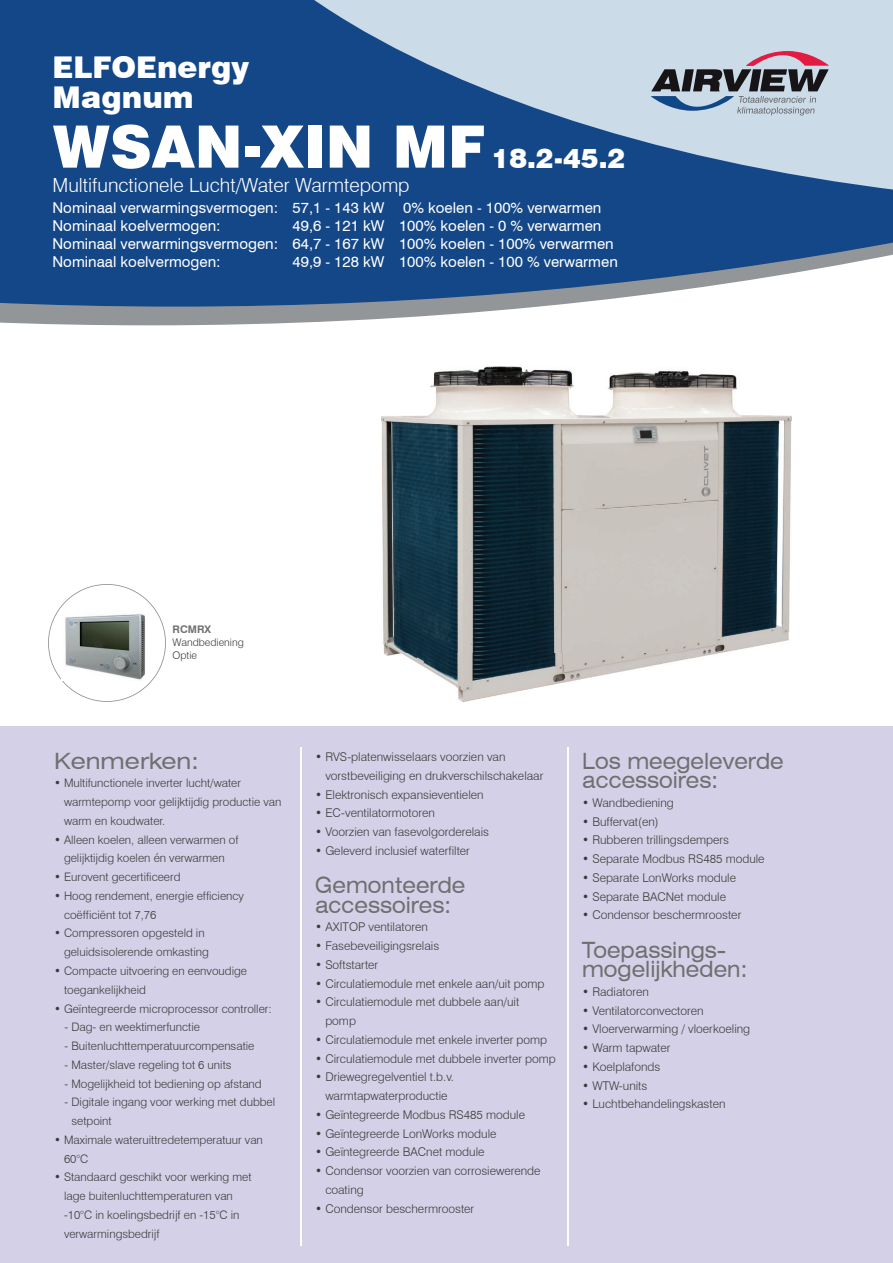
<style>
.page{position:relative;width:893px;height:1263px;background:#fff}
.page>*{position:absolute;margin:0;border:0;box-sizing:border-box;transform-origin:0 0}
.t1{font:900 58.5px "Swiss 721 BT";color:#fff}
.t2{font:900 30px/30px "Swiss 721 BT";color:#fff}
.t3{font:expanded 22.5px/19.5px "Swiss 721 BT";color:#706e6f;scale:.9 1}
.t4{font:expanded 22.5px "Swiss 721 BT";color:#706e6f}
.t5{font:300 19.5px "Swiss 721 BT";color:#fff}
.t6{font:15px "Swiss 721 BT";color:#fff}
.t7{font:300 12px/18.8px "Swiss 721 BT";color:#3b3c3a}
.t8{font:300 11.7px/18.8px "Swiss 721 BT";color:#3b3c3a}
.t9{font:300 10.5px/12.6px "Swiss 721 BT";color:#3b3c3a}
.t10{font:700 10.5px "Swiss 721 BT";color:#706e6f}
.s1{font-size:27px}
</style>
<div class="page">
<div style="left:0;top:726px;width:893px;height:537px;background:#d3d0e7"></div>
<hr style="left:567px;top:747px;width:2px;height:499px;background:#fff">
<hr style="left:301px;top:747px;width:1px;height:499px;background:#fff">
<svg style="left:0;top:307px;width:533px;height:18px;fill:#939698"></svg>
<svg style="left:0;top:0;width:893px;height:307px;background:#25548d"></svg>
<svg style="left:296px;top:0;width:597px;height:191px;background:#7998bc"></svg>
<svg style="left:651px;top:43px;width:178px;height:76px;background:#a1a6b4"></svg>
<svg style="left:48px;top:584px;width:118px;height:118px"></svg>
<img style="left:62px;top:611px;width:86px;height:69px">
<img style="left:381px;top:366px;width:410px;height:335px">
<h2 class="t2" style="left:53px;top:52px;width:198px">ELFOEnergy<br>Magnum</h2>
<h1 class="t1" style="left:53px;top:111px;width:574px">WSAN-XIN MF <span class="s1">18.2-45.2</span></h1>
<h3 class="t5" style="left:53px;top:173px;width:359px">Multifunctionele Lucht/Water Warmtepomp</h3>
<p class="t6" style="left:53px;top:216px;width:170px">Nominaal koelvermogen:</p>
<p class="t6" style="left:293px;top:216px;width:310px">49,6 - 121 kW 100% koelen - 0 % verwarmen</p>
<p class="t6" style="left:53px;top:198px;width:333px">Nominaal verwarmingsvermogen: 57,1 - 143 kW</p>
<p class="t6" style="left:403px;top:198px;width:200px">0% koelen - 100% verwarmen</p>
<p class="t6" style="left:53px;top:252px;width:170px">Nominaal koelvermogen:</p>
<p class="t6" style="left:293px;top:252px;width:327px">49,9 - 128 kW 100% koelen - 100 % verwarmen</p>
<p class="t6" style="left:53px;top:234px;width:563px">Nominaal verwarmingsvermogen: 64,7 - 167 kW 100% koelen - 100% verwarmen</p>
<p class="t10" style="left:173px;top:623px;width:40px">RCMRX</p>
<p class="t9" style="left:173px;top:636px;width:73px">Wandbediening<br>Optie</p>
<h3 class="t4" style="left:54px;top:747px;width:146px">Kenmerken:</h3>
<p class="t8" style="left:64px;top:774px;width:219px;text-indent:-10px">• Multifunctionele inverter lucht/water warmtepomp voor gelijktijdig productie van warm en koudwater.</p>
<p class="t8" style="left:54px;top:830px;width:186px;text-align:center">• Alleen koelen, alleen verwarmen of gelijktijdig koelen én verwarmen</p>
<p class="t8" style="left:54px;top:867px;width:128px">• Eurovent gecertificeerd</p>
<p class="t8" style="left:64px;top:886px;width:182px;text-indent:-10px">• Hoog rendement, energie efficiency coëfficiënt tot 7,76</p>
<p class="t8" style="left:64px;top:924px;width:146px;text-indent:-10px">• Compressoren opgesteld in geluidsisolerende omkasting</p>
<p class="t8" style="left:64px;top:961px;width:185px;text-indent:-10px">• Compacte uitvoering en eenvoudige toegankelijkheid</p>
<p class="t8" style="left:54px;top:999px;width:219px">• Geïntegreerde microprocessor controller:</p>
<p class="t8" style="left:64px;top:1018px;width:137px">- Dag- en weektimerfunctie</p>
<p class="t8" style="left:64px;top:1036px;width:191px">- Buitenluchttemperatuurcompensatie</p>
<p class="t8" style="left:64px;top:1055px;width:169px">- Master/slave regeling tot 6 units</p>
<p class="t8" style="left:64px;top:1074px;width:199px">- Mogelijkheid tot bediening op afstand</p>
<p class="t8" style="left:71px;top:1093px;width:205px;text-indent:-7px">- Digitale ingang voor werking met dubbel setpoint</p>
<p class="t8" style="left:64px;top:1130px;width:200px;text-indent:-10px">• Maximale wateruittredetemperatuur van<br>60°C</p>
<p class="t8" style="left:64px;top:1168px;width:189px;text-indent:-10px">• Standaard geschikt voor werking met lage buitenluchttemperaturen van -10°C in koelingsbedrijf en -15°C in verwarmingsbedrijf</p>
<p class="t7" style="left:325px;top:747px;width:220px;text-indent:-10px">• RVS-platenwisselaars voorzien van vorstbeveiliging en drukverschilschakelaar</p>
<p class="t7" style="left:315px;top:785px;width:170px">• Elektronisch expansieventielen</p>
<p class="t7" style="left:315px;top:804px;width:121px">• EC-ventilatormotoren</p>
<p class="t7" style="left:315px;top:822px;width:176px">• Voorzien van fasevolgorderelais</p>
<p class="t7" style="left:315px;top:841px;width:156px">• Geleverd inclusief waterfilter</p>
<h3 class="t3" style="left:315px;top:875px;width:169px">Gemonteerde accessoires:</h3>
<p class="t7" style="left:315px;top:918px;width:114px">• AXITOP ventilatoren</p>
<p class="t7" style="left:315px;top:936px;width:126px">• Fasebeveiligingsrelais</p>
<p class="t7" style="left:315px;top:955px;width:65px">• Softstarter</p>
<p class="t7" style="left:315px;top:974px;width:231px">• Circulatiemodule met enkele aan/uit pomp</p>
<p class="t7" style="left:325px;top:993px;width:195px;text-indent:-10px">• Circulatiemodule met dubbele aan/uit pomp</p>
<p class="t7" style="left:315px;top:1030px;width:234px">• Circulatiemodule met enkele inverter pomp</p>
<p class="t7" style="left:315px;top:1049px;width:242px">• Circulatiemodule met dubbele inverter pomp</p>
<p class="t7" style="left:315px;top:1067px;width:141px;text-align:center">• Driewegregelventiel t.b.v. warmtapwaterproductie</p>
<p class="t7" style="left:315px;top:1105px;width:212px">• Geïntegreerde Modbus RS485 module</p>
<p class="t7" style="left:315px;top:1124px;width:183px">• Geïntegreerde LonWorks module</p>
<p class="t7" style="left:315px;top:1142px;width:171px">• Geïntegreerde BACnet module</p>
<p class="t7" style="left:325px;top:1161px;width:217px;text-indent:-10px">• Condensor voorzien van corrosiewerende coating</p>
<p class="t7" style="left:315px;top:1199px;width:161px">• Condensor beschermrooster</p>
<h3 class="t3" style="left:582px;top:751px;width:226px">Los meegeleverde accessoires:</h3>
<p class="t7" style="left:582px;top:793px;width:93px">• Wandbediening</p>
<p class="t7" style="left:582px;top:812px;width:78px">• Buffervat(en)</p>
<p class="t7" style="left:582px;top:831px;width:148px">• Rubberen trillingsdempers</p>
<p class="t7" style="left:582px;top:849px;width:184px">• Separate Modbus RS485 module</p>
<p class="t7" style="left:582px;top:868px;width:155px">• Separate LonWorks module</p>
<p class="t7" style="left:582px;top:887px;width:145px">• Separate BACNet module</p>
<p class="t7" style="left:582px;top:906px;width:161px">• Condensor beschermrooster</p>
<h3 class="t3" style="left:582px;top:940px;width:185px">Toepassings&shy;mogelijkheden:</h3>
<p class="t7" style="left:582px;top:982px;width:68px">• Radiatoren</p>
<p class="t7" style="left:582px;top:1001px;width:123px">• Ventilatorconvectoren</p>
<p class="t7" style="left:582px;top:1020px;width:170px">• Vloerverwarming / vloerkoeling</p>
<p class="t7" style="left:582px;top:1038px;width:90px">• Warm tapwater</p>
<p class="t7" style="left:582px;top:1057px;width:80px">• Koelplafonds</p>
<p class="t7" style="left:582px;top:1076px;width:67px">• WTW-units</p>
<p class="t7" style="left:582px;top:1095px;width:145px">• Luchtbehandelingskasten</p>
</div>
